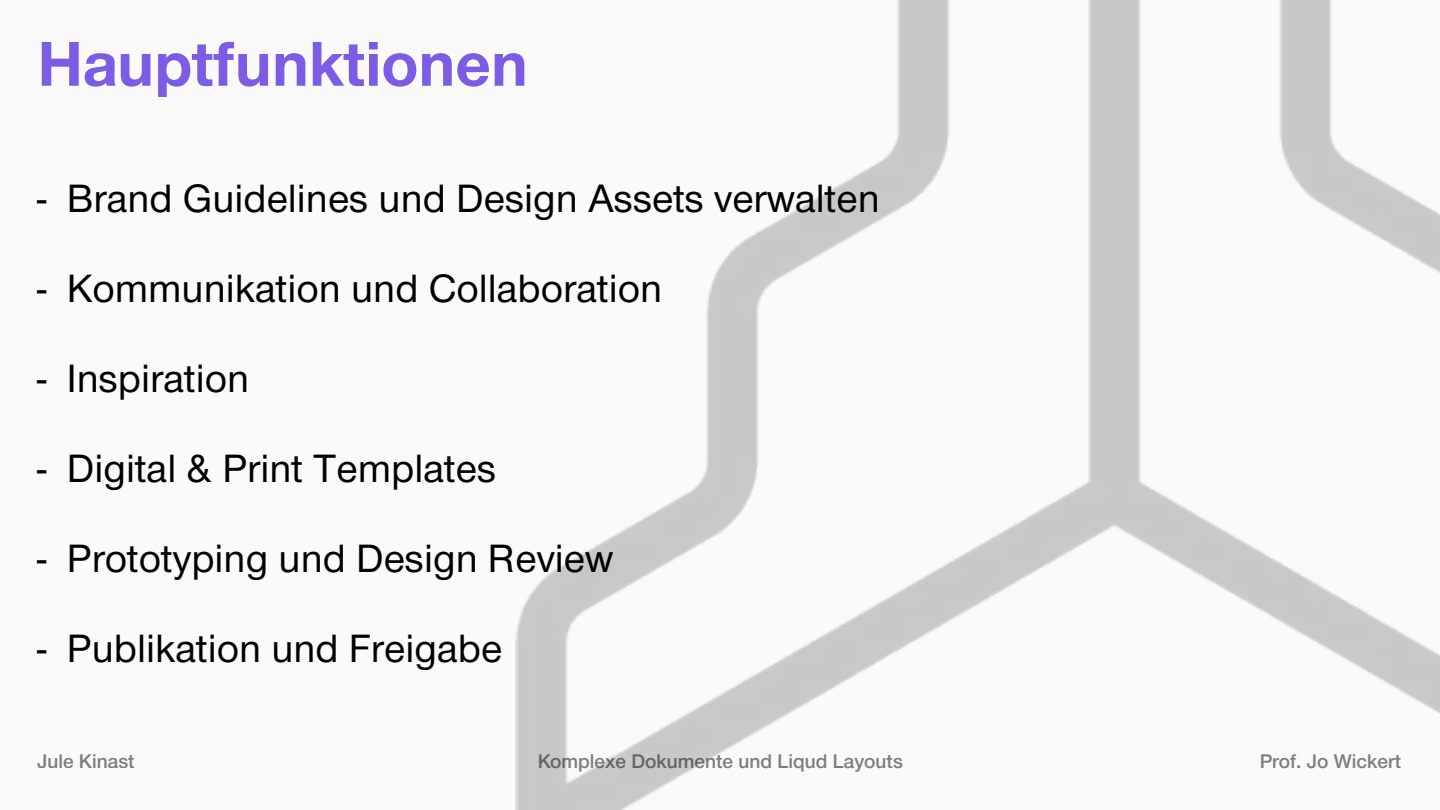
<style>
.page{position:relative;width:1440px;height:810px;background:#fafafa}
.page>*{position:absolute;margin:0;border:0;box-sizing:border-box;transform-origin:0 0}
.t1{font:700 60px "Nimbus Sans DV";color:#7c5be5}
.t2{font:37.5px "Nimbus Sans DV";color:#000}
.t3{font:500 18.75px "Nimbus Sans DV";color:#000}
</style>
<div class="page">
<img style="left:515px;top:0;width:925px;height:810px">
<h1 class="t1" style="left:38px;top:14px;width:492px">Hauptfunktionen</h1>
<p class="t2" style="left:37px;top:171px;width:844px">- Brand Guidelines und Design Assets verwalten</p>
<p class="t2" style="left:37px;top:261px;width:627px">- Kommunikation und Collaboration</p>
<p class="t2" style="left:37px;top:351px;width:213px">- Inspiration</p>
<p class="t2" style="left:37px;top:441px;width:460px">- Digital &amp; Print Templates</p>
<p class="t2" style="left:37px;top:531px;width:578px">- Prototyping und Design Review</p>
<p class="t2" style="left:37px;top:621px;width:467px">- Publikation und Freigabe</p>
<p class="t3" style="left:37px;top:746px;width:99px">Jule Kinast</p>
<p class="t3" style="left:537px;top:746px;width:367px">Komplexe Dokumente und Liqud Layouts</p>
<p class="t3" style="left:1259px;top:746px;width:143px">Prof. Jo Wickert</p>
</div>
